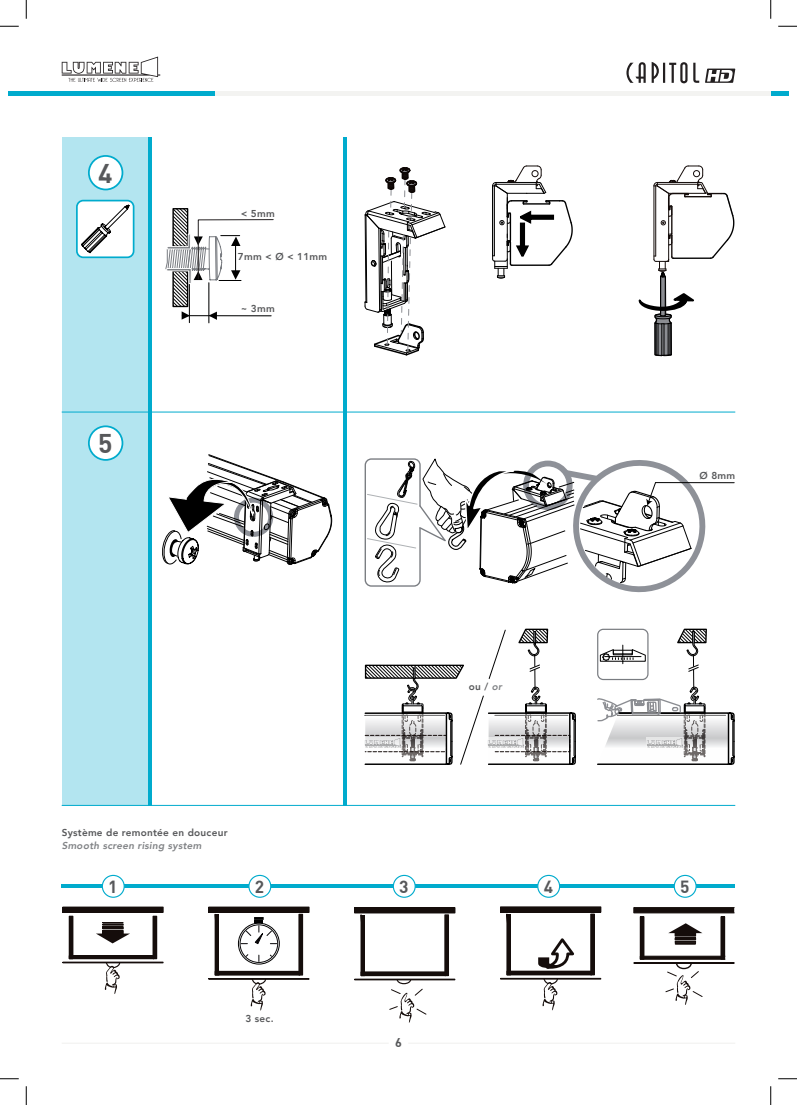
<style>
.page{position:relative;width:797px;height:1105px;background:#fff}
.page>*{position:absolute;margin:0;border:0;box-sizing:border-box;transform-origin:0 0}
.t1{font:26.5px "DIN Bold";color:#57585a}
.t2{font:17.25px "DIN Bold";color:#57585a}
.t3{font:12.5px "DIN Bold";color:#57585a}
.t4{font:800 10px "Avenir";letter-spacing:.025em;color:#57585a}
.t5{font:italic 800 10px "Avenir";letter-spacing:.025em;color:#808285}
.s1{font-style:italic;color:#808285}
</style>
<div class="page">
<hr style="left:62px;top:1042px;width:327px;height:2px;background:#f3f3f1">
<svg style="left:62px;top:57px;width:98px;height:25px"></svg>
<hr style="left:215px;top:91px;width:555px;height:4px;background:#f3f3f1">
<hr style="left:9px;top:91px;width:206px;height:4px;background:#00abcd">
<hr style="left:408px;top:1042px;width:327px;height:2px;background:#f3f3f1">
<hr style="left:770px;top:91px;width:18px;height:4px;background:#00abcd">
<svg style="left:626px;top:62px;width:73px;height:21px"></svg>
<svg style="left:705px;top:69px;width:30px;height:14px"></svg>
<hr style="left:209px;top:283px;width:1px;height:40px;background:#000">
<hr style="left:189px;top:282px;width:1px;height:41px;background:#000">
<svg style="left:182px;top:311px;width:89px;height:9px"></svg>
<svg style="left:174px;top:210px;width:12px;height:9px"></svg>
<div style="left:172px;top:208px;width:16px;height:39px;border:1px solid #000"></div>
<svg style="left:174px;top:285px;width:12px;height:20px"></svg>
<div style="left:172px;top:270px;width:16px;height:37px;border:1px solid #000"></div>
<svg style="left:165px;top:219px;width:109px;height:66px"></svg>
<svg style="left:492px;top:165px;width:81px;height:114px"></svg>
<svg style="left:638px;top:165px;width:97px;height:192px"></svg>
<div style="left:399px;top:167px;width:11px;height:7px;border:1px solid #0d0604;border-radius:50%"></div>
<svg style="left:364px;top:168px;width:81px;height:188px"></svg>
<div style="left:63px;top:907px;width:100px;height:5px;background:#150d0b"></div>
<div style="left:63px;top:907px;width:100px;height:6px;border:1px solid #150d0b"></div>
<div style="left:153px;top:916px;width:4px;height:43px;border:1px solid #150d0b"></div>
<div style="left:69px;top:916px;width:4px;height:43px;border:1px solid #150d0b"></div>
<div style="left:69px;top:955px;width:85px;height:4px;border:1px solid #150d0b"></div>
<div style="left:63px;top:962px;width:100px;height:1px;border:1px solid #150d0b"></div>
<svg style="left:105px;top:961px;width:16px;height:33px"></svg>
<svg style="left:96px;top:933px;width:34px;height:10px"></svg>
<div style="left:103px;top:930px;width:20px;height:5px;background:#150d0b"></div>
<div style="left:102px;top:926px;width:21px;height:3px;border:1px solid #150d0b"></div>
<svg style="left:102px;top:922px;width:21px;height:3px"></svg>
<div style="left:354px;top:908px;width:101px;height:5px;background:#150d0b"></div>
<div style="left:354px;top:907px;width:101px;height:6px;border:1px solid #150d0b"></div>
<hr style="left:445px;top:915px;width:3px;height:61px;background:#150d0b">
<div style="left:444px;top:914px;width:5px;height:62px;border:1px solid #150d0b"></div>
<svg style="left:360px;top:914px;width:5px;height:62px"></svg>
<div style="left:361px;top:972px;width:85px;height:4px;border:1px solid #150d0b"></div>
<div style="left:354px;top:979px;width:101px;height:1px;border:1px solid #150d0b"></div>
<hr style="left:364px;top:908px;width:81px;height:4px;background:#150d0b">
<svg style="left:388px;top:978px;width:39px;height:45px"></svg>
<div style="left:500px;top:907px;width:101px;height:5px;background:#150d0b"></div>
<div style="left:590px;top:914px;width:4px;height:61px;border:1px solid #150d0b"></div>
<svg style="left:506px;top:913px;width:5px;height:58px"></svg>
<div style="left:506px;top:971px;width:86px;height:4px;border:1px solid #150d0b"></div>
<div style="left:500px;top:978px;width:101px;height:1px;border:1px solid #150d0b"></div>
<svg style="left:542px;top:977px;width:16px;height:33px"></svg>
<svg style="left:538px;top:938px;width:40px;height:33px"></svg>
<div style="left:633px;top:907px;width:101px;height:6px;background:#150d0b;border:1px solid #150d0b"></div>
<div style="left:640px;top:916px;width:4px;height:43px;border:1px solid #150d0b"></div>
<div style="left:640px;top:956px;width:85px;height:3px;background:#150d0b;border:1px solid #150d0b"></div>
<hr style="left:633px;top:962px;width:101px;height:2px;background:#150d0b">
<svg style="left:668px;top:923px;width:34px;height:10px"></svg>
<hr style="left:675px;top:932px;width:20px;height:4px;background:#150d0b">
<div style="left:675px;top:931px;width:21px;height:5px;border:1px solid #150d0b"></div>
<div style="left:675px;top:937px;width:21px;height:3px;border:1px solid #150d0b"></div>
<svg style="left:675px;top:941px;width:21px;height:4px"></svg>
<svg style="left:664px;top:962px;width:39px;height:43px"></svg>
<hr style="left:721px;top:917px;width:3px;height:42px;background:#150d0b">
<div style="left:720px;top:916px;width:5px;height:43px;border:1px solid #150d0b"></div>
<div style="left:209px;top:907px;width:100px;height:5px;background:#150d0b"></div>
<div style="left:208px;top:907px;width:101px;height:6px;border:1px solid #150d0b"></div>
<div style="left:299px;top:914px;width:4px;height:61px;border:1px solid #150d0b"></div>
<svg style="left:215px;top:914px;width:4px;height:57px"></svg>
<div style="left:215px;top:971px;width:85px;height:4px;border:1px solid #150d0b"></div>
<div style="left:208px;top:978px;width:101px;height:1px;border:1px solid #150d0b"></div>
<svg style="left:251px;top:978px;width:16px;height:32px"></svg>
<div style="left:218px;top:907px;width:81px;height:5px;background:#150d0b"></div>
<div style="left:255px;top:920px;width:8px;height:6px;background:#000"></div>
<svg style="left:254px;top:917px;width:10px;height:3px"></svg>
<svg style="left:238px;top:923px;width:41px;height:41px"></svg>
<div style="left:238px;top:923px;width:42px;height:41px;border:1px solid #000;border-radius:50%"></div>
<div style="left:240px;top:924px;width:38px;height:39px;border:1px solid #060507;border-radius:50%"></div>
<svg style="left:245px;top:954px;width:4px;height:3px"></svg>
<svg style="left:241px;top:926px;width:36px;height:18px"></svg>
<hr style="left:62px;top:884px;width:673px;height:4px;background:#00abcd">
<div style="left:102px;top:875px;width:22px;height:22px;background:#fff;border-radius:50%"></div>
<div style="left:102px;top:875px;width:23px;height:23px;border:1px solid #00abcd;border-radius:50%"></div>
<div style="left:249px;top:875px;width:22px;height:22px;background:#fff;border-radius:50%"></div>
<div style="left:248px;top:875px;width:23px;height:23px;border:1px solid #00abcd;border-radius:50%"></div>
<div style="left:393px;top:875px;width:22px;height:22px;background:#fff;border-radius:50%"></div>
<div style="left:393px;top:875px;width:23px;height:23px;border:1px solid #00abcd;border-radius:50%"></div>
<div style="left:538px;top:875px;width:21px;height:22px;background:#fff;border-radius:50%"></div>
<div style="left:537px;top:875px;width:23px;height:23px;border:1px solid #00abcd;border-radius:50%"></div>
<div style="left:674px;top:875px;width:22px;height:22px;background:#fff;border-radius:50%"></div>
<div style="left:673px;top:875px;width:23px;height:23px;border:1px solid #00abcd;border-radius:50%"></div>
<svg style="left:162px;top:454px;width:170px;height:111px"></svg>
<hr style="left:655px;top:482px;width:79px;height:1px;background:#000">
<svg style="left:364px;top:458px;width:56px;height:129px"></svg>
<svg style="left:366px;top:458px;width:342px;height:135px"></svg>
<svg style="left:570px;top:712px;width:6px;height:53px"></svg>
<hr style="left:574px;top:721px;width:1px;height:35px;background:#000">
<svg style="left:505px;top:714px;width:63px;height:39px"></svg>
<div style="left:495px;top:735px;width:75px;height:17px;border:1px dashed #140c0a"></div>
<img style="left:505px;top:737px;width:12px;height:11px">
<div style="left:488px;top:712px;width:82px;height:53px;border:1px solid #000"></div>
<svg style="left:517px;top:628px;width:32px;height:137px"></svg>
<svg style="left:364px;top:630px;width:141px;height:135px"></svg>
<div style="left:477px;top:678px;width:18px;height:18px;background:#fff;border-radius:50%"></div>
<svg style="left:597px;top:628px;width:138px;height:137px"></svg>
<hr style="left:343px;top:138px;width:4px;height:668px;background:#00abcd">
<hr style="left:148px;top:138px;width:4px;height:668px;background:#00abcd">
<div style="left:62px;top:137px;width:86px;height:669px;background:#b3e5f0"></div>
<div style="left:89px;top:156px;width:33px;height:33px;background:#fff;border-radius:50%"></div>
<div style="left:88px;top:155px;width:35px;height:35px;border:2px solid #00abcd;border-radius:50%"></div>
<hr style="left:62px;top:412px;width:673px;height:1px;background:#00abcd">
<hr style="left:62px;top:805px;width:673px;height:1px;background:#00abcd">
<div style="left:77px;top:201px;width:57px;height:56px;background:#fff;border-radius:6px"></div>
<div style="left:76px;top:200px;width:58px;height:58px;border:2px solid #00abcd;border-radius:6px"></div>
<svg style="left:81px;top:205px;width:48px;height:48px"></svg>
<div style="left:89px;top:426px;width:33px;height:34px;background:#fff;border-radius:50%"></div>
<div style="left:88px;top:425px;width:35px;height:36px;border:2px solid #00abcd;border-radius:50%"></div>
<svg style="left:0;top:25px;width:19px;height:2px"></svg>
<svg style="left:778px;top:25px;width:19px;height:2px"></svg>
<svg style="left:0;top:1078px;width:19px;height:1px"></svg>
<svg style="left:778px;top:1078px;width:19px;height:1px"></svg>
<svg style="left:25px;top:0;width:2px;height:19px"></svg>
<svg style="left:25px;top:1086px;width:2px;height:19px"></svg>
<svg style="left:770px;top:0;width:1px;height:19px"></svg>
<svg style="left:770px;top:1086px;width:1px;height:19px"></svg>
<h1 class="t1" style="left:98px;top:156px;width:16px">4</h1>
<h1 class="t1" style="left:98px;top:426px;width:16px">5</h1>
<p class="t4" style="left:241px;top:205px;width:35px">&lt; 5mm</p>
<p class="t4" style="left:238px;top:249px;width:91px">7mm &lt; Ø &lt; 11mm</p>
<p class="t4" style="left:241px;top:301px;width:35px">~ 3mm</p>
<p class="t4" style="left:699px;top:468px;width:37px">Ø 8mm</p>
<p class="t4" style="left:62px;top:824px;width:167px">Système de remontée en douceur</p>
<p class="t5" style="left:62px;top:840px;width:141px">Smooth screen rising system</p>
<p class="t4" style="left:469px;top:678px;width:35px">ou / <span class="s1">or</span></p>
<h2 class="t2" style="left:108px;top:875px;width:11px">1</h2>
<h2 class="t2" style="left:255px;top:875px;width:11px">2</h2>
<h2 class="t2" style="left:399px;top:875px;width:11px">3</h2>
<h2 class="t2" style="left:543px;top:875px;width:11px">4</h2>
<h2 class="t2" style="left:680px;top:875px;width:11px">5</h2>
<p class="t4" style="left:245px;top:1011px;width:30px">3 sec.</p>
<p class="t3" style="left:395px;top:1035px;width:8px">6</p>
</div>
